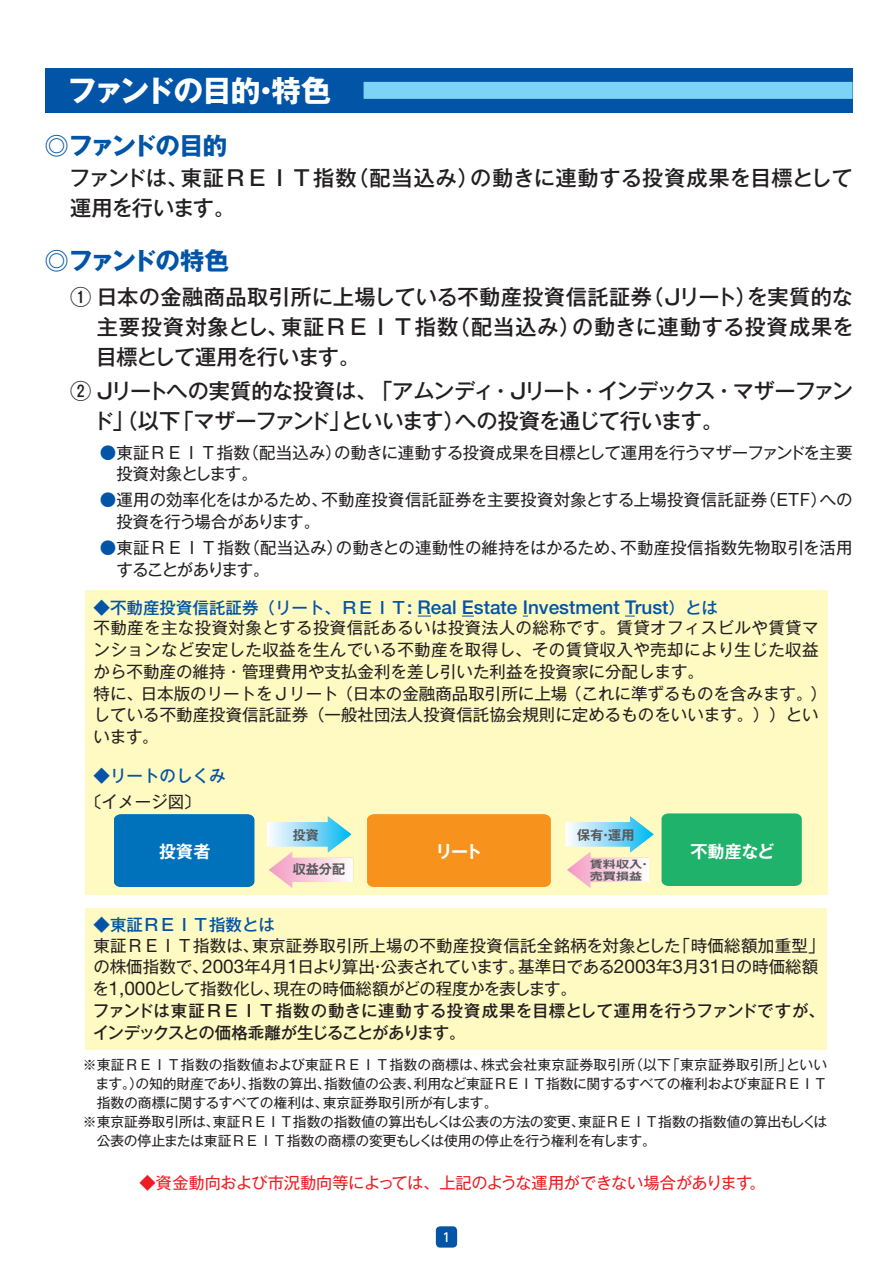
<style>
.page{position:relative;width:893px;height:1263px;background:#fff}
.page>*{position:absolute;margin:0;border:0;box-sizing:border-box;transform-origin:0 0}
.t1{font:700 29.7px "Gothic MB101 Pr 5";letter-spacing:-.045em;color:#fff}
.t2{font:700 24.45px "Gothic MB101 Pr 5";letter-spacing:-.08em;color:#0154a6}
.t3{font:500 21.3px/29.7px "Gothic MB101 Pr 5";letter-spacing:-.005em;color:#231f20}
.t4{font:500 21.3px/29.7px "Gothic MB101 Pr 5";letter-spacing:-.05em;color:#231f20}
.t5{font:500 18.9px "Helvetica Neue";color:#0154a6}
.t6{font:700 17.1px "Gothic MB101 Pr 5 De";letter-spacing:-.01em;color:#fff}
.t7{font:16.5px/21.8px "Gothic MB101 Pr 5";color:#231f20}
.t8{font:16.5px/21.8px "Gothic MB101 Pr 5";letter-spacing:-.025em;color:#231f20}
.t9{font:500 16.5px "Gothic MB101 Pr 5";color:#0154a6}
.t10{font:16.2px "Gothic MB101 Pr 5";letter-spacing:-.03em;color:#ee1d23}
.t11{font:13.8px "Gothic MB101 Pr 5";letter-spacing:-.01em;color:#231f20}
.t12{font:13.8px "Gothic MB101 Pr 5";letter-spacing:.015em;color:#231f20}
.t13{font:700 13.05px "Gothic MB101 Pr 5 De";color:#57585a}
.t14{font:500 12.15px "UD Shin Go Pro";color:#fff}
.t15{font:700 10.2px "Gothic MB101 Pr 5 De";color:#57585a;scale:1.28 1}
.s1{color:#0154a6}
.s2{font-family:"Gothic MB101 Pr 5";font-size:16.5px}
.s3{font-family:"Helvetica Neue";font-size:18.9px}
.s4{font-weight:500}
</style>
<div class="page">
<div style="left:436px;top:1226px;width:21px;height:21px;background:#0154a6;border-radius:4px"></div>
<div style="left:45px;top:68px;width:808px;height:45px;background:#0154a6"></div>
<div style="left:364px;top:82px;width:489px;height:17px;background:#7cd3f6"></div>
<div style="left:85px;top:591px;width:742px;height:304px;background:#fffac1"></div>
<svg style="left:418px;top:616px;width:13px;height:1px"></svg>
<svg style="left:462px;top:616px;width:12px;height:1px"></svg>
<svg style="left:267px;top:816px;width:86px;height:72px"></svg>
<svg style="left:566px;top:816px;width:88px;height:72px"></svg>
<div style="left:114px;top:814px;width:140px;height:73px;background:#0072bc"></div>
<div style="left:661px;top:813px;width:141px;height:73px;background:#1eb26a"></div>
<div style="left:367px;top:814px;width:184px;height:73px;background:#f7931d"></div>
<div style="left:85px;top:908px;width:742px;height:141px;background:#fffac1"></div>
<h1 class="t1" style="left:67px;top:66px;width:265px">ファンドの目的・特色</h1>
<h2 class="t2" style="left:45px;top:126px;width:184px">◎ファンドの目的</h2>
<p class="t3" style="left:69px;top:162px;width:785px">ファンドは、東証ＲＥＩＴ指数（配当込み）の動きに連動する投資成果を目標として運用を行います。</p>
<h2 class="t2" style="left:45px;top:240px;width:186px">◎ファンドの特色</h2>
<p class="t3" style="left:96px;top:281px;width:759px;text-align:justify;text-indent:-26px">① 日本の金融商品取引所に上場している不動産投資信託証券（Ｊリート）を実質的な主要投資対象とし、東証ＲＥＩＴ指数（配当込み）の動きに連動する投資成果を目標として運用を行います。</p>
<p class="t4" style="left:92px;top:374px;width:762px;text-indent:-22px">② Ｊリートへの実質的な投資は、「アムンディ・Ｊリート・インデックス・マザーファンド」（以下「マザーファンド」といいます）への投資を通じて行います。</p>
<p class="t8" style="left:116px;top:440px;width:738px;text-indent:-16px"><span class="s1">●</span>東証ＲＥＩＴ指数（配当込み）の動きに連動する投資成果を目標として運用を行うマザーファンドを主要投資対象とします。</p>
<p class="t7" style="left:116px;top:488px;width:738px;text-indent:-16px"><span class="s1">●</span>運用の効率化をはかるため、不動産投資信託証券を主要投資対象とする上場投資信託証券（ＥＴＦ）への投資を行う場合があります。</p>
<p class="t7" style="left:116px;top:536px;width:738px;text-indent:-16px"><span class="s1">●</span>東証ＲＥＩＴ指数（配当込み）の動きとの連動性の維持をはかるため、不動産投信指数先物取引を活用することがあります。</p>
<p class="t5" style="left:94px;top:596px;width:626px"><span class="s2">◆不動産投資信託証券（リート、ＲＥＩＴ</span>: Real Estate Investment Trust<span class="s2">）とは</span></p>
<p class="t7" style="left:94px;top:616px;width:735px">不動産を主な投資対象とする投資信託あるいは投資法人の総称です。賃貸オフィスビルや賃貸マンションなど安定した収益を生んでいる不動産を取得し、その賃貸収入や売却により生じた収益から不動産の維持・管理費用や支払金利を差し引いた利益を投資家に分配します。<br>特に、日本版のリートをＪリート（日本の金融商品取引所に上場（これに準ずるものを含みます。）している不動産投資信託証券（一般社団法人投資信託協会規則に定めるものをいいます。））といいます。</p>
<p class="t9" style="left:94px;top:762px;width:133px">◆リートのしくみ</p>
<p class="t7" style="left:85px;top:789px;width:117px">〔イメージ図〕</p>
<p class="t6" style="left:159px;top:837px;width:53px">投資者</p>
<p class="t13" style="left:293px;top:824px;width:28px">投資</p>
<p class="t13" style="left:577px;top:824px;width:59px">保有・運用</p>
<p class="t15" style="left:590px;top:855px;width:49px">賃料収入・</p>
<p class="t6" style="left:436px;top:837px;width:48px">リート</p>
<p class="t6" style="left:690px;top:837px;width:85px">不動産など</p>
<p class="t13" style="left:293px;top:858px;width:54px">収益分配</p>
<p class="t15" style="left:590px;top:868px;width:42px">売買損益</p>
<p class="t9" style="left:94px;top:911px;width:183px">◆東証ＲＥＩＴ指数とは</p>
<p class="t7" style="left:93px;top:933px;width:734px">東証ＲＥＩＴ指数は、東京証券取引所上場の不動産投資信託全銘柄を対象とした「時価総額加重型」の株価指数で、<span class="s3">2003</span>年<span class="s3">4</span>月<span class="s3">1</span>日より算出・公表されています。基準日である<span class="s3">2003</span>年<span class="s3">3</span>月<span class="s3">31</span>日の時価総額を<span class="s3">1,000</span>として指数化し、現在の時価総額がどの程度かを表します。<br><span class="s4">ファンドは東証ＲＥＩＴ指数の動きに連動する投資成果を目標として運用を行うファンドですが、インデックスとの価格乖離が生じることがあります。</span></p>
<p class="t12" style="left:83px;top:1053px;width:746px">※東証ＲＥＩＴ指数の指数値および東証ＲＥＩＴ指数の商標は、株式会社東京証券取引所（以下「東京証券取引所」といい</p>
<p class="t11" style="left:96px;top:1072px;width:733px">ます。）の知的財産であり、指数の算出、指数値の公表、利用など東証ＲＥＩＴ指数に関するすべての権利および東証ＲＥＩＴ</p>
<p class="t11" style="left:97px;top:1091px;width:402px">指数の商標に関するすべての権利は、東京証券取引所が有します。</p>
<p class="t11" style="left:83px;top:1110px;width:746px">※東京証券取引所は、東証ＲＥＩＴ指数の指数値の算出もしくは公表の方法の変更、東証ＲＥＩＴ指数の指数値の算出もしくは</p>
<p class="t11" style="left:97px;top:1130px;width:561px">公表の停止または東証ＲＥＩＴ指数の商標の変更もしくは使用の停止を行う権利を有します。</p>
<p class="t10" style="left:140px;top:1170px;width:628px">◆資金動向および市況動向等によっては、上記のような運用ができない場合があります。</p>
<p class="t14" style="left:442px;top:1227px;width:10px">1</p>
</div>
